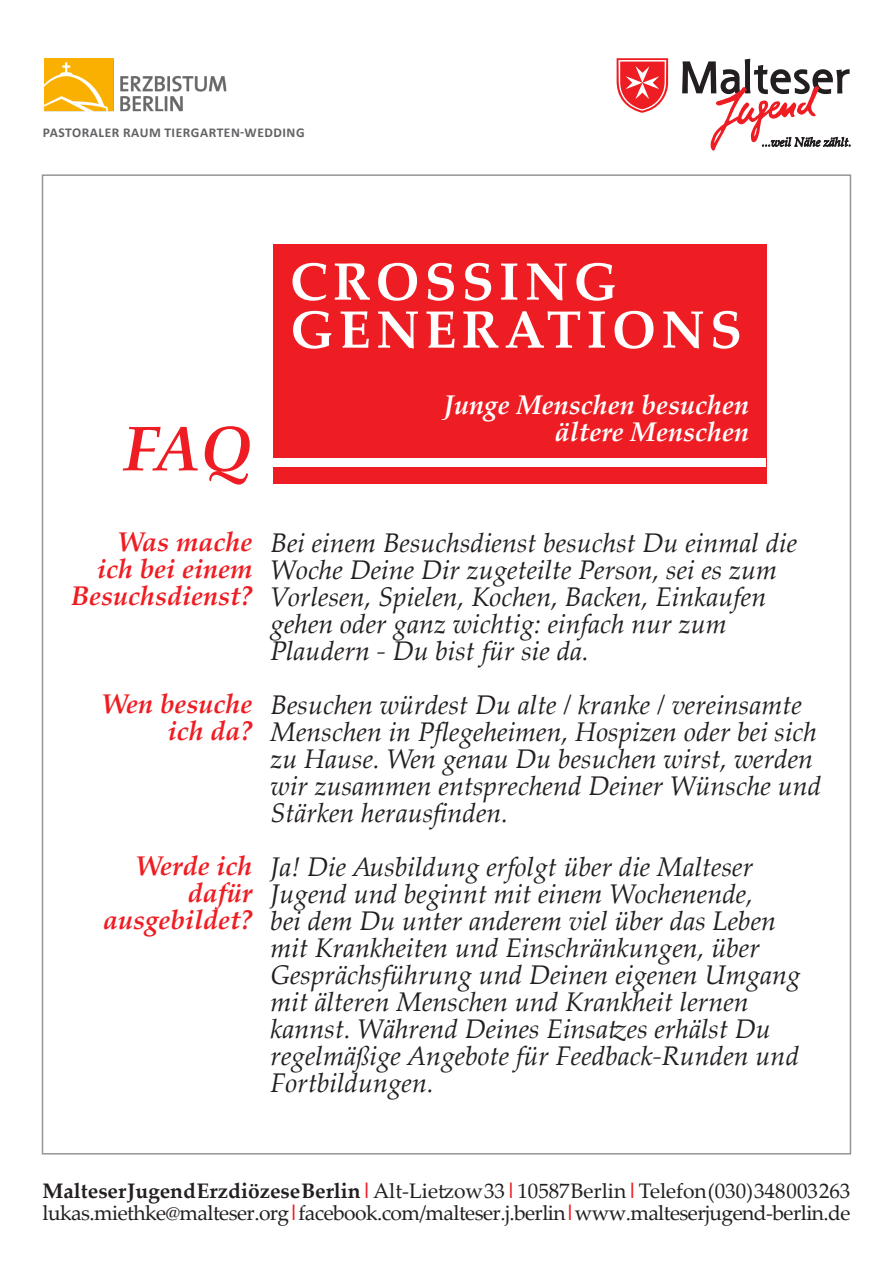
<style>
.page{position:relative;width:893px;height:1263px;background:#fff}
.page>*{position:absolute;margin:0;border:0;box-sizing:border-box;transform-origin:0 0}
.t1{font:italic 700 63px "Palatino Linotype";color:#ee1d23}
.t2{font:700 52.5px "Palatino Linotype";letter-spacing:.1em;color:#fff}
.t3{font:italic 27px/27px "Palatino Linotype";color:#231f20}
.t4{font:italic 700 27px "Palatino Linotype";color:#ee1d23}
.t5{font:italic 700 27px "Palatino Linotype";color:#fff}
.t6{font:21px/22.5px "Palatino Linotype";letter-spacing:-.025em;color:#231f20}
.t7{font:700 13.5px "Calibri";letter-spacing:.04em;color:#636366}
.s1{font-weight:700}
.s2{font-weight:700;color:#ee1d23}
</style>
<div class="page">
<div style="left:42px;top:174px;width:809px;height:980px;background:#fff;border:2px solid #939598"></div>
<svg style="left:617px;top:58px;width:51px;height:55px"></svg>
<svg style="left:682px;top:58px;width:168px;height:93px"></svg>
<div style="left:273px;top:244px;width:493px;height:239px;background:#ee1d23"></div>
<div style="left:270px;top:458px;width:496px;height:8px;background:#fff"></div>
<img style="left:44px;top:58px;width:183px;height:54px">
<p class="t7" style="left:43px;top:124px;width:263px">PASTORALER RAUM TIERGARTEN-WEDDING</p>
<p class="t1" style="left:123px;top:404px;width:131px">FAQ</p>
<p class="t2" style="left:290px;top:244px;width:329px">CROSSING</p>
<p class="t2" style="left:290px;top:292px;width:453px">GENERATIONS</p>
<p class="t5" style="left:444px;top:385px;width:307px">Junge Menschen besuchen</p>
<p class="t5" style="left:555px;top:412px;width:196px">ältere Menschen</p>
<p class="t4" style="left:117px;top:523px;width:137px">Was mache</p>
<p class="t4" style="left:97px;top:550px;width:157px">ich bei einem</p>
<p class="t4" style="left:71px;top:577px;width:183px">Besuchsdienst?</p>
<p class="t4" style="left:101px;top:685px;width:153px">Wen besuche</p>
<p class="t4" style="left:168px;top:712px;width:86px">ich da?</p>
<p class="t4" style="left:135px;top:847px;width:119px">Werde ich</p>
<p class="t4" style="left:188px;top:874px;width:66px">dafür</p>
<p class="t4" style="left:103px;top:901px;width:151px">ausgebildet?</p>
<p class="t3" style="left:270px;top:528px;width:528px">Bei einem Besuchsdienst besuchst Du einmal die Woche Deine Dir zugeteilte Person, sei es zum Vorlesen, Spielen, Kochen, Backen, Einkaufen gehen oder ganz wichtig: einfach nur zum Plaudern - Du bist für sie da.</p>
<p class="t3" style="left:270px;top:690px;width:552px">Besuchen würdest Du alte / kranke / vereinsamte Menschen in Pflegeheimen, Hospizen oder bei sich zu Hause. Wen genau Du besuchen wirst, werden wir zusammen entsprechend Deiner Wünsche und Stärken herausfinden.</p>
<p class="t3" style="left:270px;top:852px;width:532px">Ja! Die Ausbildung erfolgt über die Malteser Jugend und beginnt mit einem Wochenende,<br>bei dem Du unter anderem viel über das Leben mit Krankheiten und Einschränkungen, über Gesprächsführung und Deinen eigenen Umgang mit älteren Menschen und Krankheit lernen kannst. Während Deines Einsatzes erhälst Du regelmäßige Angebote für Feedback-Runden und Fortbildungen.</p>
<p class="t6" style="left:43px;top:1179px;width:810px"><span class="s1">Malteser Jugend Erzdiözese Berlin</span> <span class="s2">|</span> Alt-Lietzow 33 <span class="s2">|</span> 10587 Berlin <span class="s2">|</span> Telefon (030) 348 003 263 lukas.miethke@malteser.org<span class="s2">|</span>facebook.com/malteser.j.berlin<span class="s2">|</span>www.malteserjugend-berlin.de</p>
</div>
